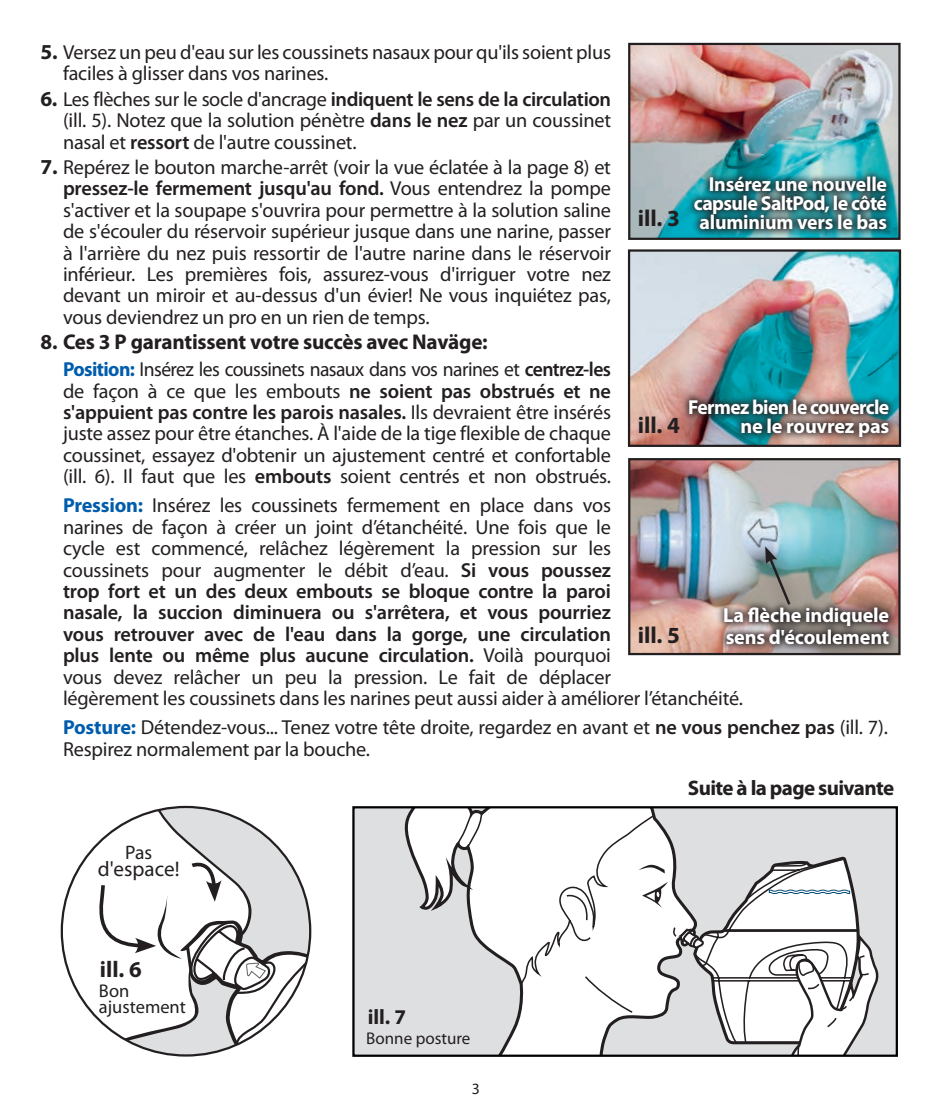
<style>
.page{position:relative;width:952px;height:1117px;background:#fff}
.page>*{position:absolute;margin:0;border:0;box-sizing:border-box;transform-origin:0 0}
.t1{font:700 23.18px "Myriad Pro";color:#231f20}
.t2{font:700 22.72px "Myriad Pro";color:#231f20}
.t3{font:700 21.38px "Myriad Pro";letter-spacing:-.01em;color:#231f20}
.t4{font:700 21.15px "Myriad Pro";letter-spacing:-.03em;color:#231f20}
.t5{font:21.15px "Myriad Pro";color:#231f20}
.t6{font:700 20.93px "Myriad Pro";color:#231f20}
.t7{font:20.25px/21.4px "Myriad Pro";letter-spacing:-.01em;color:#231f20}
.t8{font:700 20.25px/19.1px "Myriad Pro";letter-spacing:-.01em;color:#fff;text-align:justify}
.t9{font:700 20.25px/19.1px "Myriad Pro";letter-spacing:-.03em;color:#fff;text-align:right}
.t10{font:19.57px "Myriad Pro";color:#231f20}
.t11{font:18.45px/16.7px "Myriad Pro";color:#231f20}
.t12{font:17.1px "Myriad Pro";color:#231f20}
.t13{font:15.75px "Myriad Pro";color:#231f20}
.s1{font-weight:700;font-size:21.38px}
.s2{font-weight:600}
.s3{font-weight:700;color:#015dac}
</style>
<div class="page">
<div style="left:353px;top:807px;width:544px;height:248px;background:#dedfe1"></div>
<svg style="left:404px;top:809px;width:263px;height:244px"></svg>
<svg style="left:456px;top:811px;width:222px;height:202px;background:#eee"></svg>
<svg style="left:678px;top:856px;width:201px;height:197px"></svg>
<div style="left:352px;top:806px;width:546px;height:250px;border:2px solid #000"></div>
<svg style="left:67px;top:808px;width:185px;height:203px"></svg>
<svg style="left:89px;top:857px;width:221px;height:198px"></svg>
<img style="left:631px;top:46px;width:266px;height:191px">
<div style="left:628px;top:43px;width:272px;height:197px;border:2px solid #231f20"></div>
<img style="left:631px;top:252px;width:267px;height:192px">
<div style="left:628px;top:249px;width:273px;height:198px;border:2px solid #231f20"></div>
<img style="left:631px;top:461px;width:266px;height:191px">
<div style="left:628px;top:458px;width:272px;height:197px;border:2px solid #231f20"></div>
<div style="left:686px;top:168px;width:209px;height:70px;background:#231f20;opacity:.9"></div>
<div style="left:680px;top:390px;width:217px;height:55px;background:#231f20;opacity:.9"></div>
<div style="left:715px;top:599px;width:182px;height:53px;background:#231f20;opacity:.9"></div>
<div style="left:750px;top:534px;width:53px;height:83px;background:#231f20;opacity:.55"></div>
<svg style="left:765px;top:546px;width:27px;height:61px;background:#7c8e8d"></svg>
<p class="t7" style="left:63px;top:41px;width:549px;text-indent:-22px"><span class="s1">5.</span> Versez un peu d'eau sur les coussinets nasaux pour qu'ils soient plus faciles à glisser dans vos narines.</p>
<p class="t7" style="left:63px;top:88px;width:549px;text-align:justify;text-indent:-22px"><span class="s1">6.</span> Les flèches sur le socle d'ancrage <span class="s2">indiquent le sens de la circulation </span>(ill. 5). Notez que la solution pénètre <span class="s2">dans le nez</span> par un coussinet nasal et <span class="s2">ressort</span> de l'autre coussinet.</p>
<p class="t7" style="left:63px;top:156px;width:549px;text-align:justify;text-indent:-22px"><span class="s1">7.</span> Repérez le bouton marche-arrêt (voir la vue éclatée à la page 8) et <span class="s2">pressez-le fermement jusqu'au fond.</span> Vous entendrez la pompe s'activer et la soupape s'ouvrira pour permettre à la solution saline de s'écouler du réservoir supérieur jusque dans une narine, passer à l'arrière du nez puis ressortir de l'autre narine dans le réservoir inférieur. Les premières fois, assurez-vous d'irriguer votre nez devant un miroir et au-dessus d'un évier! Ne vous inquiétez pas, vous deviendrez un pro en un rien de temps.</p>
<p class="t3" style="left:40px;top:328px;width:449px">8. Ces 3 P garantissent votre succès avec Naväge:</p>
<p class="t7" style="left:63px;top:358px;width:549px;text-align:justify"><span class="s3">Position:</span> Insérez les coussinets nasaux dans vos narines et <span class="s2">centrez-les </span>de façon à ce que les embouts <span class="s2">ne soient pas obstrués et ne s'appuient pas contre les parois nasales.</span> Ils devraient être insérés juste assez pour être étanches. À l'aide de la tige flexible de chaque coussinet, essayez d'obtenir un ajustement centré et confortable (ill. 6). Il faut que les <span class="s2">embouts</span> soient centrés et non obstrués.</p>
<p class="t7" style="left:63px;top:494px;width:681px"><span class="s3">Pression:</span> Insérez les coussinets fermement en place dans vos<br>narines de façon à créer un joint d’étanchéité. Une fois que le<br>cycle est commencé, relâchez légèrement la pression sur les<br>coussinets pour augmenter le débit d’eau. <span class="s2">Si vous poussez<br>trop fort et un des deux embouts se bloque contre la paroi<br>nasale, la succion diminuera ou s'arrêtera, et vous pourriez<br>vous retrouver avec de l'eau dans la gorge, une circulation<br>plus lente ou même plus aucune circulation.</span> Voilà pourquoi<br>vous devez relâcher un peu la pression. Le fait de déplacer<br>légèrement les coussinets dans les narines peut aussi aider à améliorer l’étanchéité.</p>
<p class="t7" style="left:63px;top:716px;width:826px"><span class="s3">Posture:</span> Détendez-vous... Tenez votre tête droite, regardez en avant et <span class="s2">ne vous penchez pas</span> (ill. 7).<br>Respirez normalement par la bouche.</p>
<p class="t8" style="left:694px;top:174px;width:195px;text-indent:15px">Insérez une nouvelle capsule SaltPod, le côté aluminium vers le bas</p>
<p class="t1" style="left:638px;top:203px;width:44px">ill. 3</p>
<p class="t9" style="left:688px;top:396px;width:203px">Fermez bien le couvercle ne le rouvrez pas</p>
<p class="t1" style="left:638px;top:410px;width:44px">ill. 4</p>
<p class="t8" style="left:723px;top:604px;width:167px;line-height:21.4px">La flèche indiquele sens d'écoulement</p>
<p class="t1" style="left:638px;top:619px;width:44px">ill. 5</p>
<p class="t10" style="left:125px;top:839px;width:29px">Pas</p>
<p class="t5" style="left:98px;top:855px;width:83px">d'espace!</p>
<p class="t2" style="left:100px;top:954px;width:43px">ill. 6</p>
<p class="t11" style="left:99px;top:981px;width:88px">Bon ajustement</p>
<p class="t6" style="left:368px;top:1003px;width:40px">ill. 7</p>
<p class="t12" style="left:366px;top:1027px;width:106px">Bonne posture</p>
<p class="t13" style="left:472px;top:1078px;width:10px">3</p>
<p class="t4" style="left:688px;top:773px;width:208px">Suite à la page suivante</p>
</div>
